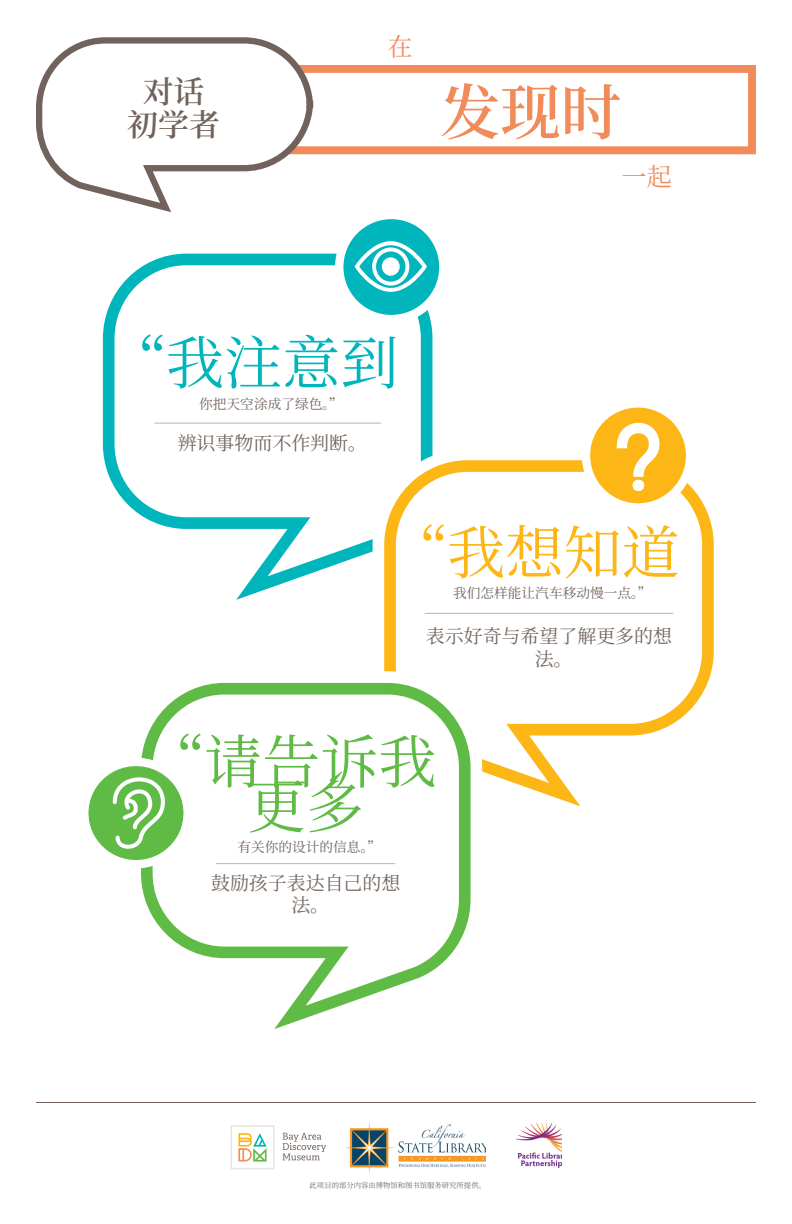
<style>
.page{position:relative;width:792px;height:1224px;background:#fff}
.page>*{position:absolute;margin:0;border:0;box-sizing:border-box;transform-origin:0 0}
.t1{font:600 60.4px "Noto Serif CJ Ksc";color:#f28b5a}
.t2{font:58.1px "Noto Serif CJ Ksc";color:#60bb46}
.t3{font:58.1px "Noto Serif CJ Ksc";color:#fcb615}
.t4{font:58.1px "Noto Serif CJ Ksc";color:#00b5bc}
.t5{font:600 30.9px/32.9px "Noto Serif CJ Ksc";color:#71635c;text-align:center}
.t6{font:25.2px "Noto Serif CJ Ksc";color:#f28b5a}
.t7{font:18.9px/22.7px "Noto Serif CJ Ksc";color:#71635c;text-align:center}
.t8{font:13.7px "Noto Serif CJ Ksc";color:#71635c}
.t9{font:7.3px "Noto Serif CJ Ksc";color:#71635c}
</style>
<div class="page">
<hr style="left:36px;top:1102px;width:720px;height:1px;background:#71635c">
<svg style="left:283px;top:1133px;width:43px;height:27px"></svg>
<svg style="left:231px;top:1125px;width:44px;height:44px"></svg>
<img style="left:347px;top:1121px;width:139px;height:53px">
<img style="left:516px;top:1123px;width:45px;height:44px">
<div style="left:238px;top:65px;width:518px;height:89px;border:8px solid #f28b5a"></div>
<svg style="left:102px;top:253px;width:331px;height:347px"></svg>
<svg style="left:355px;top:431px;width:78px;height:169px"></svg>
<svg style="left:378px;top:454px;width:336px;height:353px"></svg>
<hr style="left:425px;top:613px;width:248px;height:1px;background:#bdb3af">
<hr style="left:154px;top:423px;width:227px;height:1px;background:#bdb3af">
<svg style="left:586px;top:403px;width:104px;height:105px;fill:#fcb615"></svg>
<div style="left:582px;top:399px;width:112px;height:113px;border:8px solid #fff;border-radius:50%"></div>
<svg style="left:615px;top:421px;width:46px;height:118px"></svg>
<svg style="left:339px;top:215px;width:104px;height:104px;fill:#00b5bc"></svg>
<div style="left:335px;top:211px;width:113px;height:112px;border:8px solid #fff;border-radius:50%"></div>
<svg style="left:355px;top:241px;width:72px;height:51px"></svg>
<div style="left:382px;top:257px;width:18px;height:19px;background:#fff;border-radius:50%"></div>
<svg style="left:36px;top:37px;width:280px;height:175px"></svg>
<svg style="left:378px;top:654px;width:122px;height:153px"></svg>
<svg style="left:141px;top:677px;width:335px;height:352px"></svg>
<hr style="left:216px;top:863px;width:179px;height:1px;background:#bdb3af">
<svg style="left:83px;top:760px;width:106px;height:106px;fill:#60bb46"></svg>
<div style="left:80px;top:758px;width:112px;height:110px;border:8px solid #fff;border-radius:50%"></div>
<svg style="left:113px;top:777px;width:52px;height:72px"></svg>
<h3 class="t5" style="left:127px;top:76px;width:94px">对话初学者</h3>
<h3 class="t6" style="left:388px;top:33px;width:27px">在</h3>
<h1 class="t1" style="left:440px;top:78px;width:183px">发现时</h1>
<h3 class="t6" style="left:622px;top:162px;width:52px">一起</h3>
<h2 class="t4" style="left:109px;top:330px;width:291px">“我注意到</h2>
<p class="t8" style="left:199px;top:396px;width:145px">你把天空涂成了绿色。”</p>
<h3 class="t7" style="left:178px;top:432px;width:191px">辨识事物而不作判断。</h3>
<h2 class="t3" style="left:390px;top:520px;width:291px">“我想知道</h2>
<p class="t8" style="left:453px;top:585px;width:200px">我们怎样能让汽车移动慢一点。”</p>
<h3 class="t7" style="left:426px;top:625px;width:248px">表示好奇与希望了解更多的想法。</h3>
<h2 class="t2" style="left:147px;top:729px;width:291px">“请告诉我</h2>
<h2 class="t2" style="left:248px;top:774px;width:118px">更多</h2>
<p class="t8" style="left:237px;top:840px;width:145px">有关你的设计的信息。”</p>
<h3 class="t7" style="left:211px;top:872px;width:191px">鼓励孩子表达自己的想法。</h3>
<p class="t9" style="left:310px;top:1181px;width:178px">此项目的部分内容由博物馆和图书馆服务研究所提供。</p>
</div>
